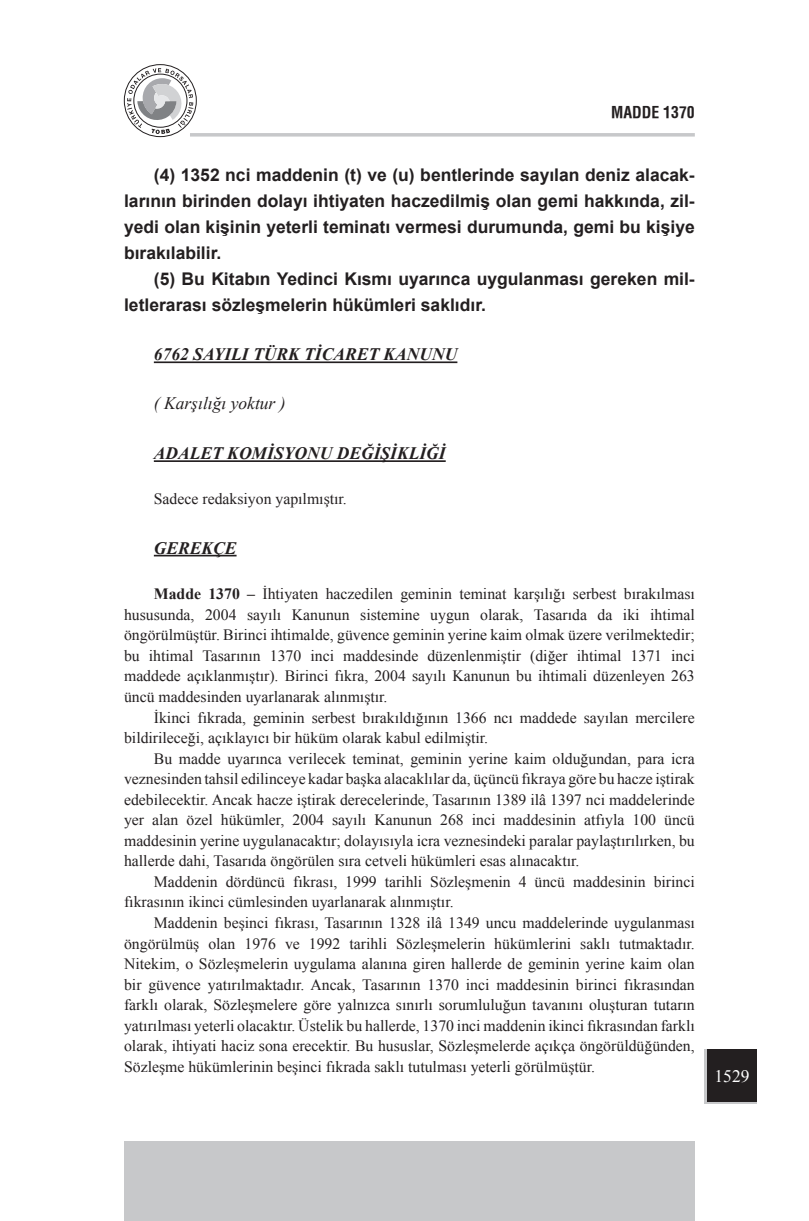
<style>
.page{position:relative;width:809px;height:1221px;background:#fff}
.page>*{position:absolute;margin:0;border:0;box-sizing:border-box;transform-origin:0 0}
.t1{font:700 17.5px/25.7px "Arial";color:#231f20;text-align:justify}
.t2{font:italic 700 17.5px "Times New Roman";color:#231f20}
.t3{font:italic 17.5px "Times New Roman";color:#231f20}
.t4{font:17.5px "Times New Roman";color:#fff}
.t5{font:15.75px/20.5px "Times New Roman";color:#231f20;text-align:justify}
.t6{font:700 15.75px "Helvetica Condens";color:#231f20}
.s1{font-weight:700}
</style>
<div class="page">
<svg style="left:704px;top:1049px;width:52px;height:55px"></svg>
<div style="left:124px;top:1141px;width:570px;height:79px;background:#c7c8ca"></div>
<hr style="left:190px;top:133px;width:504px;height:3px;background:#c7c8ca">
<svg style="left:127px;top:68px;width:66px;height:66px"></svg>
<div style="left:124px;top:64px;width:72px;height:73px;border:1px solid #231f20;border-radius:50%"></div>
<div style="left:707px;top:1049px;width:49px;height:52px;background:#231f20"></div>
<hr style="left:154px;top:361px;width:303px;height:2px;background:#231f20">
<hr style="left:154px;top:460px;width:292px;height:2px;background:#231f20">
<hr style="left:154px;top:554px;width:82px;height:2px;background:#231f20">
<p class="t6" style="left:611px;top:103px;width:85px">MADDE 1370</p>
<p class="t1" style="left:124px;top:162px;width:572px;text-indent:30px">(4) 1352 nci maddenin (t) ve (u) bentlerinde sayılan deniz alacak&shy;larının birinden dolayı ihtiyaten haczedilmiş olan gemi hakkında, zil&shy;yedi olan kişinin yeterli teminatı vermesi durumunda, gemi bu kişiye bırakılabilir.</p>
<p class="t1" style="left:124px;top:266px;width:572px;text-indent:30px">(5) Bu Kitabın Yedinci Kısmı uyarınca uygulanması gereken mil&shy;letlerarası sözleşmelerin hükümleri saklıdır.</p>
<p class="t2" style="left:154px;top:344px;width:305px">6762 SAYILI TÜRK TİCARET KANUNU</p>
<p class="t3" style="left:154px;top:393px;width:133px">( Karşılığı yoktur )</p>
<p class="t2" style="left:154px;top:443px;width:293px">ADALET KOMİSYONU DEĞİŞİKLİĞİ</p>
<p class="t5" style="left:154px;top:488px;width:194px">Sadece redaksiyon yapılmıştır.</p>
<p class="t2" style="left:154px;top:537px;width:84px">GEREKÇE</p>
<p class="t5" style="left:124px;top:583px;width:572px;text-indent:30px"><span class="s1">Madde 1370 –</span> İhtiyaten haczedilen geminin teminat karşılığı serbest bırakılması hususunda, 2004 sayılı Kanunun sistemine uygun olarak, Tasarıda da iki ihtimal öngörülmüştür. Birinci ihtimalde, güvence geminin yerine kaim olmak üzere verilmektedir; bu ihtimal Tasarının 1370 inci maddesinde düzenlenmiştir (diğer ihtimal 1371 inci maddede açıklanmıştır). Birinci fıkra, 2004 sayılı Kanunun bu ihtimali düzenleyen 263 üncü maddesinden uyarlanarak alınmıştır.</p>
<p class="t5" style="left:124px;top:706px;width:572px;text-indent:30px">İkinci fıkrada, geminin serbest bırakıldığının 1366 ncı maddede sayılan mercilere bildirileceği, açıklayıcı bir hüküm olarak kabul edilmiştir.</p>
<p class="t5" style="left:124px;top:747px;width:572px;text-indent:30px">Bu madde uyarınca verilecek teminat, geminin yerine kaim olduğundan, para icra veznesinden tahsil edilinceye kadar başka alacaklılar da, üçüncü fıkraya göre bu hacze iştirak edebilecektir. Ancak hacze iştirak derecelerinde, Tasarının 1389 ilâ 1397 nci maddelerinde yer alan özel hükümler, 2004 sayılı Kanunun 268 inci maddesinin atfıyla 100 üncü maddesinin yerine uygulanacaktır; dolayısıyla icra veznesindeki paralar paylaştırılırken, bu hallerde dahi, Tasarıda öngörülen sıra cetveli hükümleri esas alınacaktır.</p>
<p class="t5" style="left:124px;top:871px;width:572px;text-indent:30px">Maddenin dördüncü fıkrası, 1999 tarihli Sözleşmenin 4 üncü maddesinin birinci fıkrasının ikinci cümlesinden uyarlanarak alınmıştır.</p>
<p class="t5" style="left:124px;top:912px;width:572px;text-indent:30px">Maddenin beşinci fıkrası, Tasarının 1328 ilâ 1349 uncu maddelerinde uygulanması öngörülmüş olan 1976 ve 1992 tarihli Sözleşmelerin hükümlerini saklı tutmaktadır.<br>Nitekim, o Sözleşmelerin uygulama alanına giren hallerde de geminin yerine kaim olan bir güvence yatırılmaktadır. Ancak, Tasarının 1370 inci maddesinin birinci fıkrasından farklı olarak, Sözleşmelere göre yalnızca sınırlı sorumluluğun tavanını oluşturan tutarın yatırılması yeterli olacaktır. Üstelik bu hallerde, 1370 inci maddenin ikinci fıkrasından farklı olarak, ihtiyati haciz sona erecektir. Bu hususlar, Sözleşmelerde açıkça öngörüldüğünden, Sözleşme hükümlerinin beşinci fıkrada saklı tutulması yeterli görülmüştür.</p>
<p class="t4" style="left:714px;top:1065px;width:36px">1529</p>
</div>
